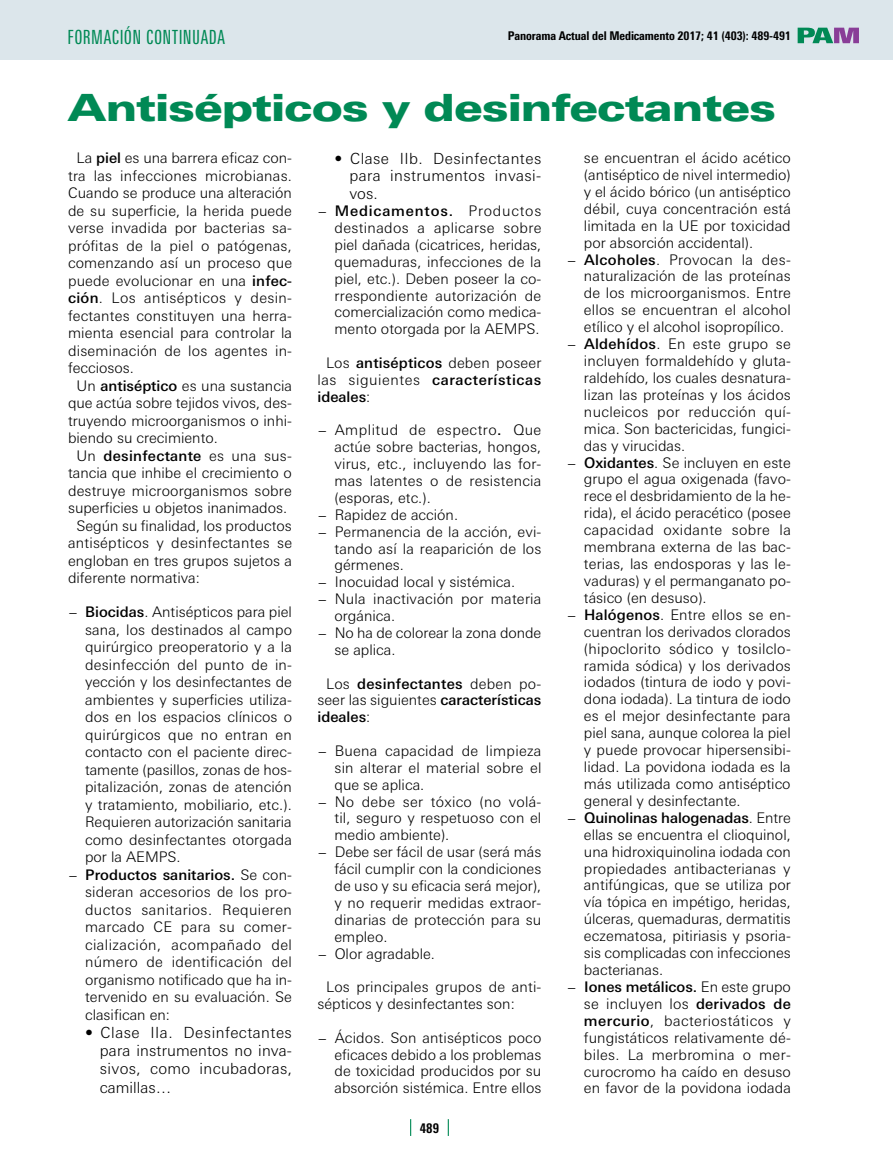
<style>
.page{position:relative;width:893px;height:1170px;background:#fff}
.page>*{position:absolute;margin:0;border:0;box-sizing:border-box;transform-origin:0 0}
.FORMACION-NIVEL-1{font:900 37.5px "Linotype Univers Extd";letter-spacing:-.01em;color:#008955}
.t1{font:19.5px "Linotype Univers Comp";letter-spacing:.05em;color:#008955}
.t2{font:300 15.3px/18.3px "Linotype Univers Basic";letter-spacing:.02em;color:#000;text-align:justify}
.FORMACION-PARRAFO-1{font:300 14.7px/17px "Linotype Univers Basic";color:#000;text-align:justify}
.FORMACION-PARRAFO-1-2{font:500 14.7px/17px "Linotype Univers Basic";letter-spacing:.015em;color:#000;text-align:justify}
.t3{font:800 condensed 13.5px "Linotype Univers";color:#000;scale:.95 1}
.cabecera{font:800 condensed 12px "Linotype Univers";letter-spacing:-.01em;color:#000}
.s1{font-weight:500}
.s2{font-weight:300}
</style>
<div class="page">
<svg style="left:410px;top:1119px;width:1px;height:16px"></svg>
<svg style="left:448px;top:1119px;width:1px;height:16px"></svg>
<div style="left:0;top:0;width:893px;height:60px;background:#dce6eb"></div>
<svg style="left:798px;top:28px;width:61px;height:15px"></svg>
<h2 class="t1" style="left:68px;top:26px;width:159px">FORMACIÓN CONTINUADA</h2>
<p class="cabecera" style="left:508px;top:29px;width:284px">Panorama Actual del Medicamento 2017; 41 (403): 489-491</p>
<p class="FORMACION-NIVEL-1" style="left:68px;top:85px;width:709px">Antisépticos y desinfectantes</p>
<p class="FORMACION-PARRAFO-1" style="left:68px;top:149px;width:226px;line-height:17.5px;text-indent:9px">La <span class="s1">piel</span> es una barrera eficaz con&shy;tra las infecciones microbianas.<br>Cuando se produce una alteración de su superficie, la herida puede verse invadida por bacterias sa&shy;prófitas de la piel o patógenas, comenzando así un proceso que puede evolucionar en una <span class="s1">infec&shy;ción</span>. Los antisépticos y desin&shy;fectantes constituyen una herra&shy;mienta esencial para controlar la diseminación de los agentes in&shy;fecciosos.</p>
<p class="FORMACION-PARRAFO-1" style="left:68px;top:376px;width:225px;line-height:17.5px;text-indent:9px">Un <span class="s1">antiséptico</span> es una sustancia que actúa sobre tejidos vivos, des&shy;truyendo microorganismos o inhi&shy;biendo su crecimiento.</p>
<p class="FORMACION-PARRAFO-1" style="left:68px;top:446px;width:225px;line-height:17.5px;text-align:center">Un <span class="s1">desinfectante</span> es una sus&shy;tancia que inhibe el crecimiento o destruye microorganismos sobre superficies u objetos inanimados.</p>
<p class="FORMACION-PARRAFO-1" style="left:68px;top:516px;width:226px;line-height:17.5px;text-indent:9px">Según su finalidad, los productos antisépticos y desinfectantes se engloban en tres grupos sujetos a diferente normativa:</p>
<p class="FORMACION-PARRAFO-1" style="left:85px;top:603px;width:209px;line-height:17.5px;text-indent:-17px">− <span class="s1">Biocidas</span>. Antisépticos para piel sana, los destinados al campo quirúrgico preoperatorio y a la desinfección del punto de in&shy;yección y los desinfectantes de ambientes y superficies utiliza&shy;dos en los espacios clínicos o quirúrgicos que no entran en contacto con el paciente direc&shy;tamente (pasillos, zonas de hos&shy;pitalización, zonas de atención y tratamiento, mobiliario, etc.).<br>Requieren autorización sanitaria como desinfectantes otorgada por la AEMPS.</p>
<p class="FORMACION-PARRAFO-1" style="left:85px;top:865px;width:209px;line-height:17.5px;text-indent:-17px">− <span class="s1">Productos sanitarios.</span> Se con&shy;sideran accesorios de los pro&shy;ductos sanitarios. Requieren marcado CE para su comer&shy;cialización, acompañado del número de identificación del organismo notificado que ha in&shy;tervenido en su evaluación. Se clasifican en:</p>
<p class="t2" style="left:100px;top:1023px;width:194px;text-indent:-15px">• Clase IIa. Desinfectantes para instrumentos no inva&shy;sivos, como incubadoras, camillas…</p>
<p class="FORMACION-PARRAFO-1" style="left:584px;top:149px;width:208px">se encuentran el ácido acético (antiséptico de nivel intermedio) y el ácido bórico (un antiséptico débil, cuya concentración está limitada en la UE por toxicidad por absorción accidental).</p>
<p class="FORMACION-PARRAFO-1" style="left:584px;top:251px;width:208px;text-indent:-17px">− <span class="s1">Alcoholes</span>. Provocan la des&shy;naturalización de las proteínas de los microorganismos. Entre ellos se encuentran el alcohol etílico y el alcohol isopropílico.</p>
<p class="FORMACION-PARRAFO-1" style="left:584px;top:335px;width:208px;text-indent:-17px">− <span class="s1">Aldehídos</span>. En este grupo se incluyen formaldehído y gluta&shy;raldehído, los cuales desnatura&shy;lizan las proteínas y los ácidos nucleicos por reducción quí&shy;mica. Son bactericidas, fungici&shy;das y virucidas.</p>
<p class="FORMACION-PARRAFO-1" style="left:584px;top:453px;width:208px;text-indent:-17px">− <span class="s1">Oxidantes</span>. Se incluyen en este grupo el agua oxigenada (favo&shy;rece el desbridamiento de la he&shy;rida), el ácido peracético (posee capacidad oxidante sobre la membrana externa de las bac&shy;terias, las endosporas y las le&shy;vaduras) y el permanganato po&shy;tásico (en desuso).</p>
<p class="FORMACION-PARRAFO-1" style="left:584px;top:606px;width:208px;text-indent:-17px">− <span class="s1">Halógenos</span>. Entre ellos se en&shy;cuentran los derivados clorados (hipoclorito sódico y tosilclo&shy;ramida sódica) y los derivados iodados (tintura de iodo y povi&shy;dona iodada). La tintura de iodo es el mejor desinfectante para piel sana, aunque colorea la piel y puede provocar hipersensibi&shy;lidad. La povidona iodada es la más utilizada como antiséptico general y desinfectante.</p>
<p class="FORMACION-PARRAFO-1" style="left:584px;top:808px;width:208px;text-indent:-17px">− <span class="s1">Quinolinas halogenadas</span>. Entre ellas se encuentra el clioquinol, una hidroxiquinolina iodada con propiedades antibacterianas y antifúngicas, que se utiliza por vía tópica en impétigo, heridas, úlceras, quemaduras, dermatitis eczematosa, pitiriasis y psoria&shy;sis complicadas con infecciones bacterianas.</p>
<p class="FORMACION-PARRAFO-1" style="left:584px;top:978px;width:208px;text-indent:-17px">− <span class="s1">Iones metálicos.</span> En este grupo se incluyen los <span class="s1">derivados de mercurio</span>, bacteriostáticos y fungistáticos relativamente dé&shy;biles. La merbromina o mer&shy;curocromo ha caído en desuso en favor de la povidona iodada</p>
<p class="t2" style="left:349px;top:149px;width:193px;line-height:17.7px;text-indent:-15px">• Clase IIb. Desinfectantes para instrumentos invasi&shy;vos.</p>
<p class="FORMACION-PARRAFO-1" style="left:334px;top:202px;width:208px;text-indent:-17px">− <span class="s1">Medicamentos.</span> Productos destinados a aplicarse sobre piel dañada (cicatrices, heridas, quemaduras, infecciones de la piel, etc.). Deben poseer la co&shy;rrespondiente autorización de comercialización como medica&shy;mento otorgada por la AEMPS.</p>
<p class="FORMACION-PARRAFO-1-2" style="left:317px;top:354px;width:225px;text-indent:9px"><span class="s2">Los</span> antisépticos <span class="s2">deben poseer las siguientes</span> características ideales<span class="s2">:</span></p>
<p class="FORMACION-PARRAFO-1" style="left:334px;top:421px;width:208px;text-indent:-17px">− Amplitud de espectro<span class="s1">.</span> Que actúe sobre bacterias, hongos, virus, etc., incluyendo las for&shy;mas latentes o de resistencia (esporas, etc.).</p>
<p class="FORMACION-PARRAFO-1" style="left:317px;top:506px;width:142px">− Rapidez de acción.</p>
<p class="FORMACION-PARRAFO-1" style="left:334px;top:522px;width:208px;text-indent:-17px">− Permanencia de la acción, evi&shy;tando así la reaparición de los gérmenes.</p>
<p class="FORMACION-PARRAFO-1" style="left:317px;top:573px;width:199px">− Inocuidad local y sistémica.</p>
<p class="FORMACION-PARRAFO-1" style="left:334px;top:590px;width:208px;text-indent:-17px">− Nula inactivación por materia orgánica.</p>
<p class="FORMACION-PARRAFO-1" style="left:334px;top:624px;width:208px;text-indent:-17px">− No ha de colorear la zona donde se aplica.</p>
<p class="FORMACION-PARRAFO-1-2" style="left:317px;top:674px;width:225px;text-indent:9px"><span class="s2">Los</span> desinfectantes <span class="s2">deben po&shy;seer las siguientes</span> características ideales<span class="s2">:</span></p>
<p class="FORMACION-PARRAFO-1" style="left:334px;top:742px;width:208px;text-indent:-17px">− Buena capacidad de limpieza sin alterar el material sobre el que se aplica.</p>
<p class="FORMACION-PARRAFO-1" style="left:334px;top:792px;width:208px;text-indent:-17px">− No debe ser tóxico (no volá&shy;til, seguro y respetuoso con el medio ambiente).</p>
<p class="FORMACION-PARRAFO-1" style="left:334px;top:843px;width:208px;text-indent:-17px">− Debe ser fácil de usar (será más fácil cumplir con la condiciones de uso y su eficacia será mejor), y no requerir medidas extraor&shy;dinarias de protección para su empleo.</p>
<p class="FORMACION-PARRAFO-1" style="left:317px;top:944px;width:119px">− Olor agradable.</p>
<p class="FORMACION-PARRAFO-1" style="left:317px;top:978px;width:225px;text-indent:9px">Los principales grupos de anti&shy;sépticos y desinfectantes son:</p>
<p class="FORMACION-PARRAFO-1" style="left:334px;top:1028px;width:208px;text-indent:-17px">− Ácidos. Son antisépticos poco eficaces debido a los problemas de toxicidad producidos por su absorción sistémica. Entre ellos</p>
<p class="t3" style="left:420px;top:1119px;width:22px">489</p>
</div>
